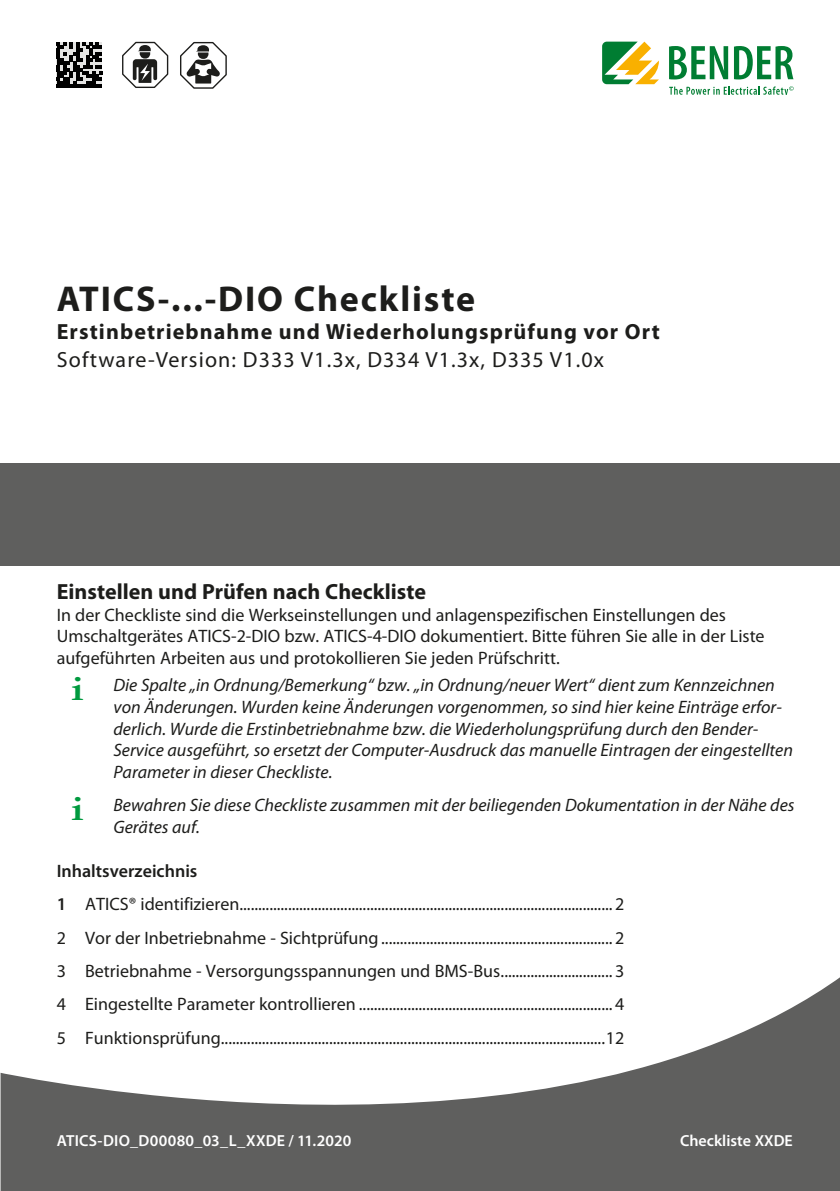
<style>
.page{position:relative;width:840px;height:1191px;background:#fff}
.page>*{position:absolute;margin:0;border:0;box-sizing:border-box;transform-origin:0 0}
.t1{font:700 36px "Myriad Pro";letter-spacing:.05em;color:#1d1d1b}
.t2{font:700 22px "Myriad Pro";letter-spacing:.05em;color:#1d1d1b}
.t3{font:22px "Myriad Pro";letter-spacing:.05em;color:#1d1d1b}
.t4{font:700 22px "Myriad Pro";color:#1d1d1b}
.t5{font:18px/33.4px "Myriad Pro";color:#1d1d1b}
.t6{font:italic 18px/21.6px "Myriad Pro";color:#1d1d1b}
.t7{font:600 16px "Myriad Pro";color:#fff}
.s1{font-family:"Garamond";font-weight:700;font-style:normal;font-size:36px;color:#009a3f}
.s2{font-weight:600}
</style>
<div class="page">
<svg style="left:1px;top:978px;width:838px;height:213px;fill:#5f5f5e"></svg>
<div style="left:1px;top:463px;width:838px;height:102px;background:#5f5f5e"></div>
<svg style="left:669px;top:86px;width:124px;height:9px"></svg>
<svg style="left:669px;top:46px;width:58px;height:33px"></svg>
<svg style="left:734px;top:46px;width:59px;height:33px"></svg>
<svg style="left:602px;top:42px;width:56px;height:42px"></svg>
<svg style="left:180px;top:42px;width:47px;height:47px"></svg>
<svg style="left:122px;top:42px;width:46px;height:46px"></svg>
<hr style="left:57px;top:84px;width:45px;height:4px;background:#000">
<svg style="left:57px;top:42px;width:45px;height:42px;background:#565655"></svg>
<h1 class="t1" style="left:57px;top:278px;width:420px">ATICS-...-DIO Checkliste</h1>
<p class="t2" style="left:57px;top:319px;width:604px">Erstinbetriebnahme und Wiederholungsprüfung vor Ort</p>
<p class="t3" style="left:57px;top:347px;width:548px">Software-Version: D333 V1.3x, D334 V1.3x, D335 V1.0x</p>
<p class="t4" style="left:57px;top:579px;width:370px">Einstellen und Prüfen nach Checkliste</p>
<p class="t5" style="left:57px;top:604px;width:709px;line-height:21.6px">In der Checkliste sind die Werkseinstellungen und anlagenspezifischen Einstellungen des<br>Umschaltgerätes ATICS-2-DIO bzw. ATICS-4-DIO dokumentiert. Bitte führen Sie alle in der Liste aufgeführten Arbeiten aus und protokollieren Sie jeden Prüfschritt.</p>
<p class="t6" style="left:113px;top:675px;width:680px;text-indent:-42px"><span class="s1">i</span> Die Spalte „in Ordnung/Bemerkung“ bzw. „in Ordnung/neuer Wert“ dient zum Kennzeichnen von Änderungen. Wurden keine Änderungen vorgenommen, so sind hier keine Einträge erfor&shy;derlich. Wurde die Erstinbetriebnahme bzw. die Wiederholungsprüfung durch den Bender-Service ausgeführt, so ersetzt der Computer-Ausdruck das manuelle Eintragen der eingestellten Parameter in dieser Checkliste.</p>
<p class="t6" style="left:113px;top:794px;width:682px;text-indent:-42px"><span class="s1">i</span> Bewahren Sie diese Checkliste zusammen mit der beiliegenden Dokumentation in der Nähe des<br>Gerätes auf.</p>
<p class="t5" style="left:57px;top:854px;width:568px"><span class="s2">Inhaltsverzeichnis<br>1</span> ATICS® identifizieren.................................................................................................... 2<br>2 Vor der Inbetriebnahme - Sichtprüfung .............................................................. 2<br>3 Betriebnahme - Versorgungsspannungen und BMS-Bus.............................. 3<br>4 Eingestellte Parameter kontrollieren .................................................................... 4<br>5 Funktionsprüfung.......................................................................................................12</p>
<p class="t7" style="left:57px;top:1131px;width:296px">ATICS-DIO_D00080_03_L_XXDE / 11.2020</p>
<p class="t7" style="left:679px;top:1131px;width:114px">Checkliste XXDE</p>
</div>
